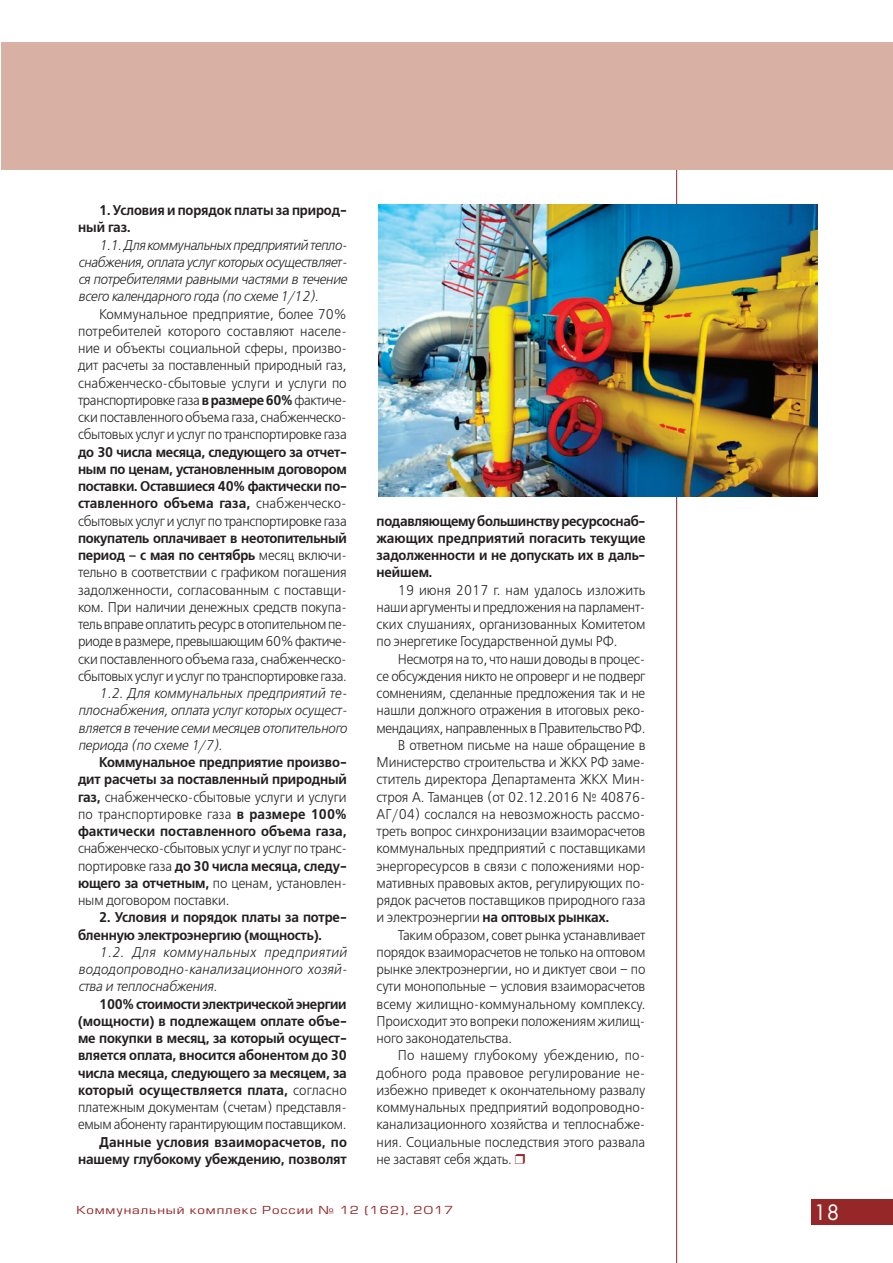
<style>
.page{position:relative;width:893px;height:1263px;background:#fff}
.page>*{position:absolute;margin:0;border:0;box-sizing:border-box;transform-origin:0 0}
.t1{font:23.25px "Futura";color:#fff}
.Text_staty{font:14.1px/17.2px "Free Set Light C";letter-spacing:-.015em;color:#231f20;text-align:justify;scale:.93 1}
.Text_staty-2{font:14.1px/17.2px "Free Set Demi C";letter-spacing:-.01em;color:#231f20;text-align:justify;scale:.93 1}
.Text_staty-3{font:italic 14.1px/17.2px "Free Set Light C";letter-spacing:-.015em;color:#231f20;text-align:justify;scale:.93 1}
.t2{font:10.8px "Europe TM";letter-spacing:.07em;color:#952728;scale:1.25 1}
.s1{font-family:"Free Set Demi C"}
.s2{font-family:"Free Set Light C"}
.s3{color:#952728}
</style>
<div class="page">
<hr style="left:676px;top:61px;width:1px;height:1202px;background:#952728">
<div style="left:2px;top:43px;width:891px;height:127px;background:#d8b0a4"></div>
<div style="left:812px;top:1199px;width:81px;height:26px;background:#952728"></div>
<img style="left:378px;top:204px;width:439px;height:293px">
<p class="Text_staty-2" style="left:78px;top:202px;width:291px;text-indent:21px">1. Условия и порядок платы за природ&shy;ный газ.</p>
<p class="Text_staty-3" style="left:78px;top:237px;width:291px;text-indent:21px">1.1. Для коммунальных предприятий тепло&shy;снабжения, оплата услуг которых осуществляет&shy;ся потребителями равными частями в течение всего календарного года (по схеме 1/12).</p>
<p class="Text_staty" style="left:78px;top:306px;width:291px;text-indent:21px">Коммунальное предприятие, более 70% потребителей которого составляют населе&shy;ние и объекты социальной сферы, произво&shy;дит расчеты за поставленный природный газ, снабженческо-сбытовые услуги и услуги по транспортировке газа <span class="s1">в размере 60%</span> фактиче&shy;ски поставленного объема газа, снабженческо&shy;сбытовых услуг и услуг по транспортировке газа <span class="s1">до 30 числа месяца, следующего за отчет&shy;ным по ценам, установленным договором поставки. Оставшиеся 40% фактически по&shy;ставленного объема газа,</span> снабженческо&shy;сбытовых услуг и услуг по транспортировке газа <span class="s1">покупатель оплачивает в неотопительный период – с мая по сентябрь</span> месяц включи&shy;тельно в соответствии с графиком погашения задолженности, согласованным с поставщи&shy;ком. При наличии денежных средств покупа&shy;тель вправе оплатить ресурс в отопительном пе&shy;риоде в размере, превышающим 60% фактиче&shy;ски поставленного объема газа, снабженческо&shy;сбытовых услуг и услуг по транспортировке газа.</p>
<p class="Text_staty-3" style="left:78px;top:685px;width:291px;text-indent:21px">1.2. Для коммунальных предприятий те&shy;плоснабжения, оплата услуг которых осущест&shy;вляется в течение семи месяцев отопительного периода (по схеме 1/7).</p>
<p class="Text_staty-2" style="left:78px;top:754px;width:291px;text-indent:21px">Коммунальное предприятие произво&shy;дит расчеты за поставленный природный газ, <span class="s2">снабженческо-сбытовые услуги и услуги по транспортировке газа</span> в размере 100% фактически поставленного объема газа, <span class="s2">снабженческо-сбытовых услуг и услуг по транс&shy;портировке газа</span> до 30 числа месяца, следу&shy;ющего за отчетным, <span class="s2">по ценам, установлен&shy;ным договором поставки.</span></p>
<p class="Text_staty-2" style="left:78px;top:909px;width:291px;text-indent:21px">2. Условия и порядок платы за потре&shy;бленную электроэнергию (мощность).</p>
<p class="Text_staty-3" style="left:78px;top:944px;width:291px;text-indent:21px">1.2. Для коммунальных предприятий вододопроводно-канализационного хозяй&shy;ства и теплоснабжения.</p>
<p class="Text_staty-2" style="left:78px;top:996px;width:291px;text-indent:21px">100% стоимости электрической энергии (мощности) в подлежащем оплате объе&shy;ме покупки в месяц, за который осущест&shy;вляется оплата, вносится абонентом до 30 числа месяца, следующего за месяцем, за который осуществляется плата, <span class="s2">согласно платежным документам (счетам) представля&shy;емым абоненту гарантирующим поставщиком.</span></p>
<p class="Text_staty-2" style="left:78px;top:1134px;width:291px;text-align:right">Данные условия взаиморасчетов, по нашему глубокому убеждению, позволят</p>
<p class="Text_staty-2" style="left:377px;top:513px;width:291px">подавляющему большинству ресурсоснаб&shy;жающих предприятий погасить текущие задолженности и не допускать их в даль&shy;нейшем.</p>
<p class="Text_staty" style="left:377px;top:582px;width:291px;text-indent:21px">19 июня 2017 г. нам удалось изложить наши аргументы и предложения на парламент&shy;ских слушаниях, организованных Комитетом по энергетике Государственной думы РФ.</p>
<p class="Text_staty" style="left:377px;top:651px;width:291px;text-indent:21px">Несмотря на то, что наши доводы в процес&shy;се обсуждения никто не опроверг и не подверг сомнениям, сделанные предложения так и не нашли должного отражения в итоговых реко&shy;мендациях, направленных в Правительство РФ.</p>
<p class="Text_staty" style="left:377px;top:737px;width:291px;text-indent:21px">В ответном письме на наше обращение в Министерство строительства и ЖКХ РФ заме&shy;ститель директора Департамента ЖКХ Мин&shy;строя А. Таманцев (от 02.12.2016 № 40876- АГ/04) сослался на невозможность рассмо&shy;треть вопрос синхронизации взаиморасчетов коммунальных предприятий с поставщиками энергоресурсов в связи с положениями нор&shy;мативных правовых актов, регулирующих по&shy;рядок расчетов поставщиков природного газа и электроэнергии <span class="s1">на оптовых рынках.</span></p>
<p class="Text_staty" style="left:377px;top:927px;width:291px;text-indent:21px">Таким образом, совет рынка устанавливает порядок взаиморасчетов не только на оптовом рынке электроэнергии, но и диктует свои – по сути монопольные – условия взаиморасчетов всему жилищно-коммунальному комплексу.<br>Происходит это вопреки положениям жилищ&shy;ного законодательства.</p>
<p class="Text_staty" style="left:377px;top:1047px;width:291px;text-indent:21px">По нашему глубокому убеждению, по&shy;добного рода правовое регулирование не&shy;избежно приведет к окончательному развалу коммунальных предприятий водопроводно&shy;канализационного хозяйства и теплоснабже&shy;ния. Социальные последствия этого развала не заставят себя ждать. <span class="s3">❒</span></p>
<p class="t2" style="left:76px;top:1204px;width:303px">Коммунальный комплекс России № 12 (162), 2017</p>
<p class="t1" style="left:813px;top:1199px;width:28px">18</p>
</div>
